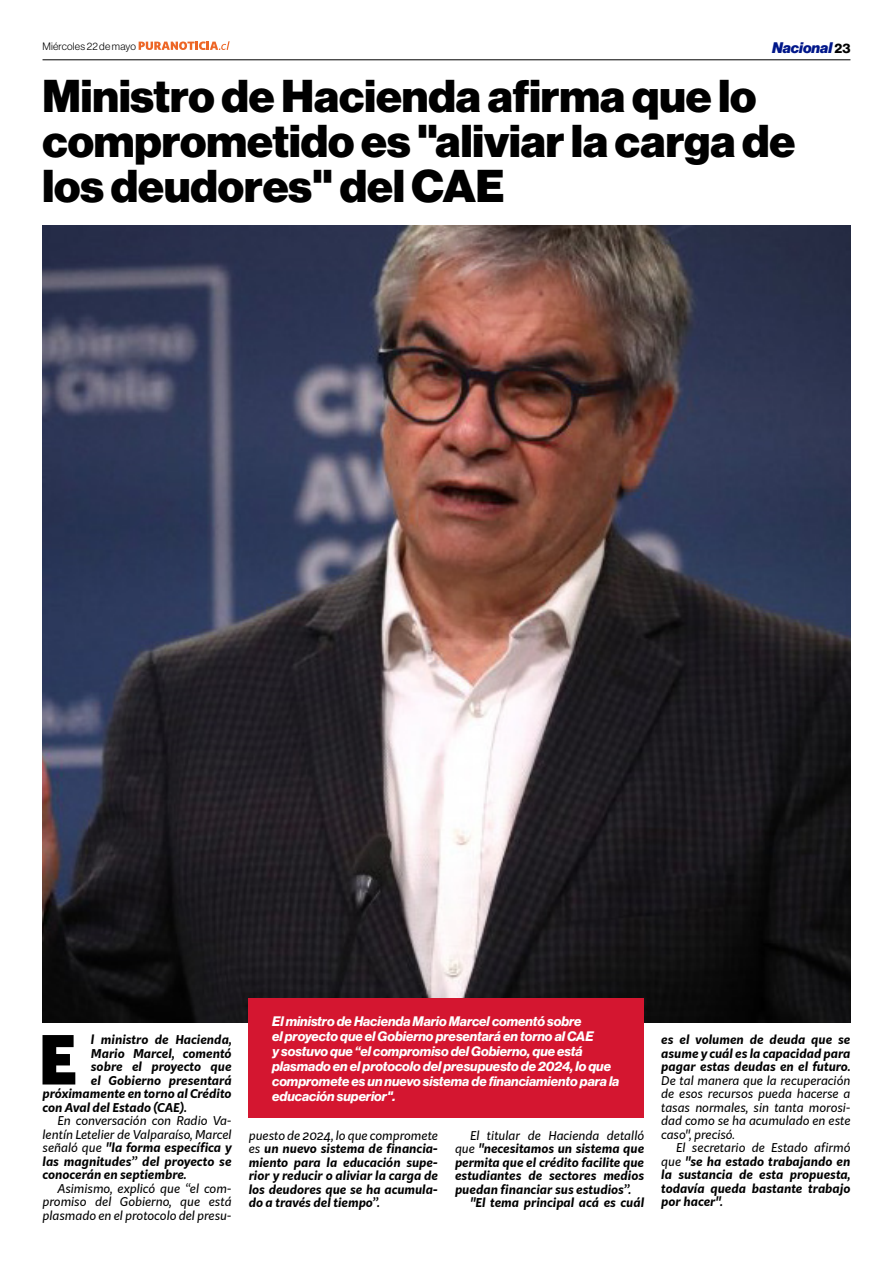
<style>
.page{position:relative;width:893px;height:1263px;background:#fff}
.page>*{position:absolute;margin:0;border:0;box-sizing:border-box;transform-origin:0 0}
.t1{font:900 66.3px "Kit Sans";color:#000}
.t2{font:45px/45px "N Haas Grotesk DS Pro 95 Blk";color:#000}
.t3{font:15px "N Haas Grotesk DS Pro 96 Blk It";color:#00178a}
.t4{font:13.5px/15px "N Haas Grotesk DS Pro 76 Bd It";color:#fff}
.t5{font:italic 700 12px/13.5px "Kit Sans";color:#000;text-align:justify}
.t6{font:italic 12px/13.5px "Kit Sans";color:#000;text-align:justify}
.t7{font:10.5px "N Haas Grotesk DS Pro 45 Lt";letter-spacing:.02em;color:#000}
.s1{font-family:"N Haas Grotesk DS Pro 75 Bd";font-size:13.5px;color:#000}
.s2{font-weight:400}
</style>
<div class="page">
<hr style="left:43px;top:59px;width:807px;height:1px;background:#000">
<img style="left:42px;top:225px;width:808px;height:797px">
<div style="left:249px;top:998px;width:395px;height:120px;background:#d41630"></div>
<svg style="left:139px;top:41px;width:91px;height:9px"></svg>
<p class="t3" style="left:772px;top:39px;width:80px">Nacional <span class="s1">23</span></p>
<h2 class="t2" style="left:43px;top:74px;width:754px">Ministro de Hacienda afirma que lo comprometido es "aliviar la carga de los deudores" del CAE</h2>
<p class="t7" style="left:43px;top:40px;width:95px">Miércoles 22 de mayo</p>
<h1 class="t1" style="left:39px;top:1000px;width:40px">E</h1>
<p class="t5" style="left:91px;top:1032px;width:142px">l ministro de Hacienda,</p>
<p class="t5" style="left:91px;top:1045px;width:142px">Mario Marcel, comentó</p>
<p class="t5" style="left:91px;top:1059px;width:142px">sobre el proyecto que</p>
<p class="t5" style="left:91px;top:1072px;width:142px">el Gobierno presentará</p>
<p class="t5" style="left:43px;top:1086px;width:191px">próximamente en torno al Crédito</p>
<p class="t5" style="left:43px;top:1099px;width:146px">con Aval del Estado (CAE).</p>
<p class="t5" style="left:43px;top:1113px;width:191px;text-indent:15px"><span class="s2">En conversación con Radio Va&shy;lentín Letelier de Valparaíso, Marcel señaló que</span> "la forma específica y las magnitudes” del proyecto se conocerán en septiembre.</p>
<p class="t6" style="left:43px;top:1181px;width:191px;text-indent:15px">Asimismo, explicó que “el com&shy;promiso del Gobierno, que está plasmado en el protocolo del presu-</p>
<p class="t4" style="left:272px;top:1014px;width:349px">El ministro de Hacienda Mario Marcel comentó sobre<br>el proyecto que el Gobierno presentará en torno al CAE<br>y sostuvo que “el compromiso del Gobierno, que está plasmado en el protocolo del presupuesto de 2024, lo que compromete es un nuevo sistema de financiamiento para la educación superior".</p>
<p class="t5" style="left:249px;top:1127px;width:191px"><span class="s2">puesto de 2024, lo que compromete es</span> un nuevo sistema de financia&shy;miento para la educación supe&shy;rior y reducir o aliviar la carga de los deudores que se ha acumula&shy;do a través del tiempo”.</p>
<p class="t5" style="left:455px;top:1127px;width:191px;text-indent:15px"><span class="s2">El titular de Hacienda detalló que</span> "necesitamos un sistema que permita que el crédito facilite que estudiantes de sectores medios puedan financiar sus estudios”.</p>
<p class="t5" style="left:470px;top:1195px;width:176px">"El tema principal acá es cuál</p>
<p class="t5" style="left:661px;top:1032px;width:191px">es el volumen de deuda que se asume y cuál es la capacidad para pagar estas deudas en el futuro.</p>
<p class="t6" style="left:661px;top:1073px;width:191px">De tal manera que la recuperación de esos recursos pueda hacerse a tasas normales, sin tanta morosi&shy;dad como se ha acumulado en este caso", precisó.</p>
<p class="t5" style="left:661px;top:1140px;width:191px;text-indent:15px"><span class="s2">El secretario de Estado afirmó que</span> "se ha estado trabajando en la sustancia de esta propuesta, todavía queda bastante trabajo por hacer".</p>
</div>
